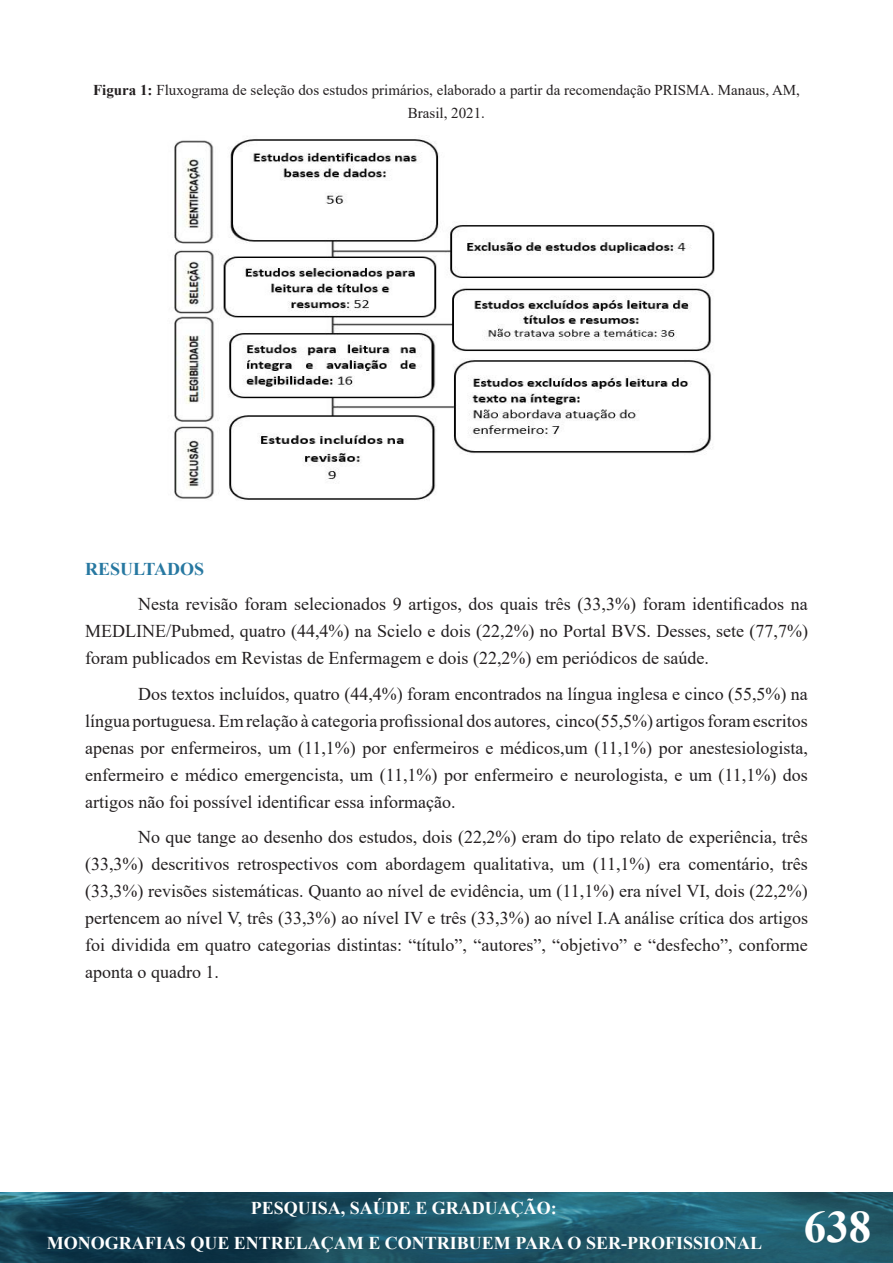
<style>
.page{position:relative;width:893px;height:1263px;background:#fff}
.page>*{position:absolute;margin:0;border:0;box-sizing:border-box;transform-origin:0 0}
.t1{font:700 45px "Times New Roman";color:#fff}
.t2{font:18px/27px "Times New Roman";color:#231f20;text-align:justify}
.t3{font:700 18px/35.5px "Times New Roman";color:#fff;text-align:center}
.Título_1{font:700 18px "Times New Roman";color:#2778a1}
.t4{font:15px/22.5px "Times New Roman";color:#231f20;text-align:center}
.s1{font-weight:700}
</style>
<div class="page">
<img style="left:0;top:1193px;width:893px;height:70px">
<img style="left:174px;top:139px;width:541px;height:361px">
<p class="t4" style="left:93px;top:79px;width:708px"><span class="s1">Figura 1:</span> Fluxograma de seleção dos estudos primários, elaborado a partir da recomendação PRISMA. Manaus, AM,<br>Brasil, 2021.</p>
<p class="Título_1" style="left:85px;top:555px;width:121px">RESULTADOS</p>
<p class="t2" style="left:85px;top:590px;width:724px;text-indent:53px">Nesta revisão foram selecionados 9 artigos, dos quais três (33,3%) foram identificados na MEDLINE/Pubmed, quatro (44,4%) na Scielo e dois (22,2%) no Portal BVS. Desses, sete (77,7%) foram publicados em Revistas de Enfermagem e dois (22,2%) em periódicos de saúde.</p>
<p class="t2" style="left:85px;top:679px;width:724px;text-indent:53px">Dos textos incluídos, quatro (44,4%) foram encontrados na língua inglesa e cinco (55,5%) na língua portuguesa. Em relação à categoria profissional dos autores, cinco(55,5%) artigos foram escritos apenas por enfermeiros, um (11,1%) por enfermeiros e médicos,um (11,1%) por anestesiologista, enfermeiro e médico emergencista, um (11,1%) por enfermeiro e neurologista, e um (11,1%) dos artigos não foi possível identificar essa informação.</p>
<p class="t2" style="left:85px;top:823px;width:724px;text-indent:53px">No que tange ao desenho dos estudos, dois (22,2%) eram do tipo relato de experiência, três (33,3%) descritivos retrospectivos com abordagem qualitativa, um (11,1%) era comentário, três (33,3%) revisões sistemáticas. Quanto ao nível de evidência, um (11,1%) era nível VI, dois (22,2%) pertencem ao nível V, três (33,3%) ao nível IV e três (33,3%) ao nível I.A análise crítica dos artigos foi dividida em quatro categorias distintas: “título”, “autores”, “objetivo” e “desfecho”, conforme aponta o quadro 1.</p>
<p class="t3" style="left:47px;top:1189px;width:717px">PESQUISA, SAÚDE E GRADUAÇÃO:<br>MONOGRAFIAS QUE ENTRELAÇAM E CONTRIBUEM PARA O SER-PROFISSIONAL</p>
<h1 class="t1" style="left:804px;top:1194px;width:69px">638</h1>
</div>
